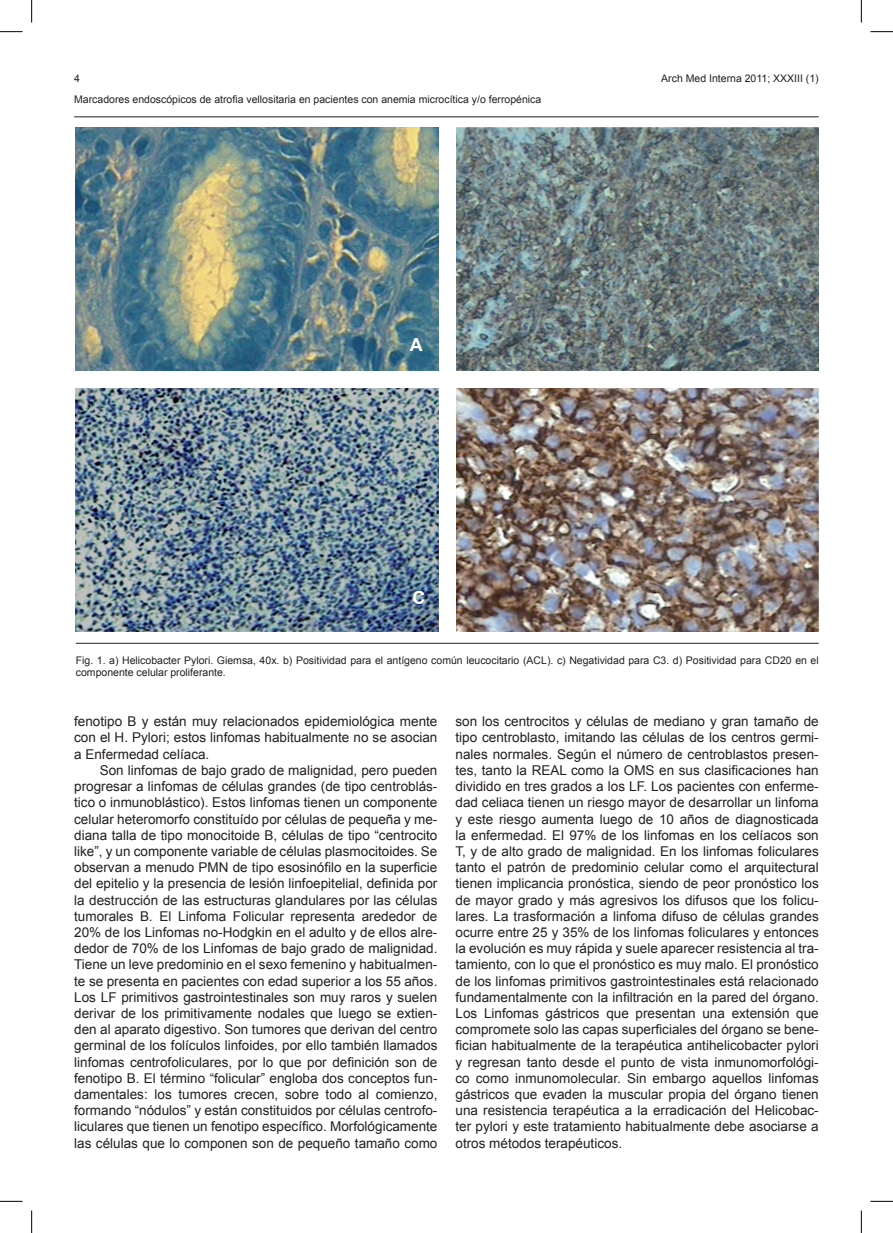
<style>
.page{position:relative;width:893px;height:1233px;background:#fff}
.page>*{position:absolute;margin:0;border:0;box-sizing:border-box;transform-origin:0 0}
.t1{font:700 18px "Arial";color:#fff}
.t2{font:13.5px/16.2px "Arial";color:#231f20;text-align:justify}
.t3{font:10.5px/12px "Arial";color:#231f20}
.s1{font-style:italic}
</style>
<div class="page">
<hr style="left:76px;top:643px;width:742px;height:1px;background:#231f20">
<img style="left:76px;top:128px;width:362px;height:243px">
<img style="left:456px;top:128px;width:362px;height:243px">
<img style="left:76px;top:388px;width:362px;height:243px">
<img style="left:456px;top:388px;width:362px;height:243px">
<hr style="left:74px;top:117px;width:744px;height:1px;background:#231f20">
<svg style="left:0;top:31px;width:22px;height:1px"></svg>
<svg style="left:870px;top:31px;width:22px;height:1px"></svg>
<svg style="left:0;top:1201px;width:22px;height:1px"></svg>
<svg style="left:870px;top:1201px;width:22px;height:1px"></svg>
<svg style="left:31px;top:0;width:1px;height:23px"></svg>
<svg style="left:31px;top:1210px;width:1px;height:23px"></svg>
<svg style="left:861px;top:0;width:1px;height:23px"></svg>
<svg style="left:861px;top:1210px;width:1px;height:23px"></svg>
<p class="t3" style="left:74px;top:72px;width:7px">4</p>
<p class="t3" style="left:661px;top:72px;width:159px">Arch Med Interna 2011; XXXIII (1)</p>
<p class="t3" style="left:74px;top:94px;width:468px">Marcadores endoscópicos de atrofia vellositaria en pacientes con anemia microcítica y/o ferropénica</p>
<h1 class="t1" style="left:409px;top:333px;width:14px">A</h1>
<h1 class="t1" style="left:412px;top:585px;width:14px">C</h1>
<p class="t3" style="left:76px;top:654px;width:744px">Fig. 1. a) Helicobacter Pylori. Giemsa, 40x. b) Positividad para el antígeno común leucocitario (ACL). c) Negatividad para C3. d) Positividad para CD20 en el componente celular proliferante.</p>
<p class="t2" style="left:74px;top:713px;width:365px">fenotipo B y están muy relacionados epidemiológica mente con el H. Pylori; estos linfomas habitualmente no se asocian a Enfermedad celíaca.</p>
<p class="t2" style="left:74px;top:762px;width:365px;text-indent:26px">Son linfomas de bajo grado de malignidad, pero pueden progresar a linfomas de células grandes (de tipo centroblás&shy;tico o inmunoblástico). Estos linfomas tienen un componente celular heteromorfo constituído por células de pequeña y me&shy;diana talla de tipo monocitoide B, células de tipo “centrocito like”, y un componente variable de células plasmocitoides. Se observan a menudo PMN de tipo esosinófilo en la superficie del epitelio y la presencia de lesión linfoepitelial, definida por la destrucción de las estructuras glandulares por las células tumorales B<span class="s1">.</span> El Linfoma Folicular representa arededor de 20% de los Linfomas no-Hodgkin en el adulto y de ellos alre&shy;dedor de 70% de los Linfomas de bajo grado de malignidad.<br>Tiene un leve predominio en el sexo femenino y habitualmen&shy;te se presenta en pacientes con edad superior a los 55 años.<br>Los LF primitivos gastrointestinales son muy raros y suelen derivar de los primitivamente nodales que luego se extien&shy;den al aparato digestivo. Son tumores que derivan del centro germinal de los folículos linfoides, por ello también llamados linfomas centrofoliculares, por lo que por definición son de fenotipo B. El término “folicular” engloba dos conceptos fun&shy;damentales: los tumores crecen, sobre todo al comienzo, formando “nódulos” y están constituidos por células centrofo&shy;liculares que tienen un fenotipo específico. Morfológicamente las células que lo componen son de pequeño tamaño como</p>
<p class="t2" style="left:455px;top:713px;width:365px">son los centrocitos y células de mediano y gran tamaño de tipo centroblasto, imitando las células de los centros germi&shy;nales normales. Según el número de centroblastos presen&shy;tes, tanto la REAL como la OMS en sus clasificaciones han dividido en tres grados a los LF. Los pacientes con enferme&shy;dad celiaca tienen un riesgo mayor de desarrollar un linfoma y este riesgo aumenta luego de 10 años de diagnosticada la enfermedad. El 97% de los linfomas en los celíacos son T, y de alto grado de malignidad. En los linfomas foliculares tanto el patrón de predominio celular como el arquitectural tienen implicancia pronóstica, siendo de peor pronóstico los de mayor grado y más agresivos los difusos que los folicu&shy;lares. La trasformación a linfoma difuso de células grandes ocurre entre 25 y 35% de los linfomas foliculares y entonces la evolución es muy rápida y suele aparecer resistencia al tra&shy;tamiento, con lo que el pronóstico es muy malo. El pronóstico de los linfomas primitivos gastrointestinales está relacionado fundamentalmente con la infiltración en la pared del órgano.<br>Los Linfomas gástricos que presentan una extensión que compromete solo las capas superficiales del órgano se bene&shy;fician habitualmente de la terapéutica antihelicobacter pylori y regresan tanto desde el punto de vista inmunomorfológi&shy;co como inmunomolecular. Sin embargo aquellos linfomas gástricos que evaden la muscular propia del órgano tienen una resistencia terapéutica a la erradicación del Helicobac&shy;ter pylori y este tratamiento habitualmente debe asociarse a otros métodos terapéuticos.</p>
</div>
